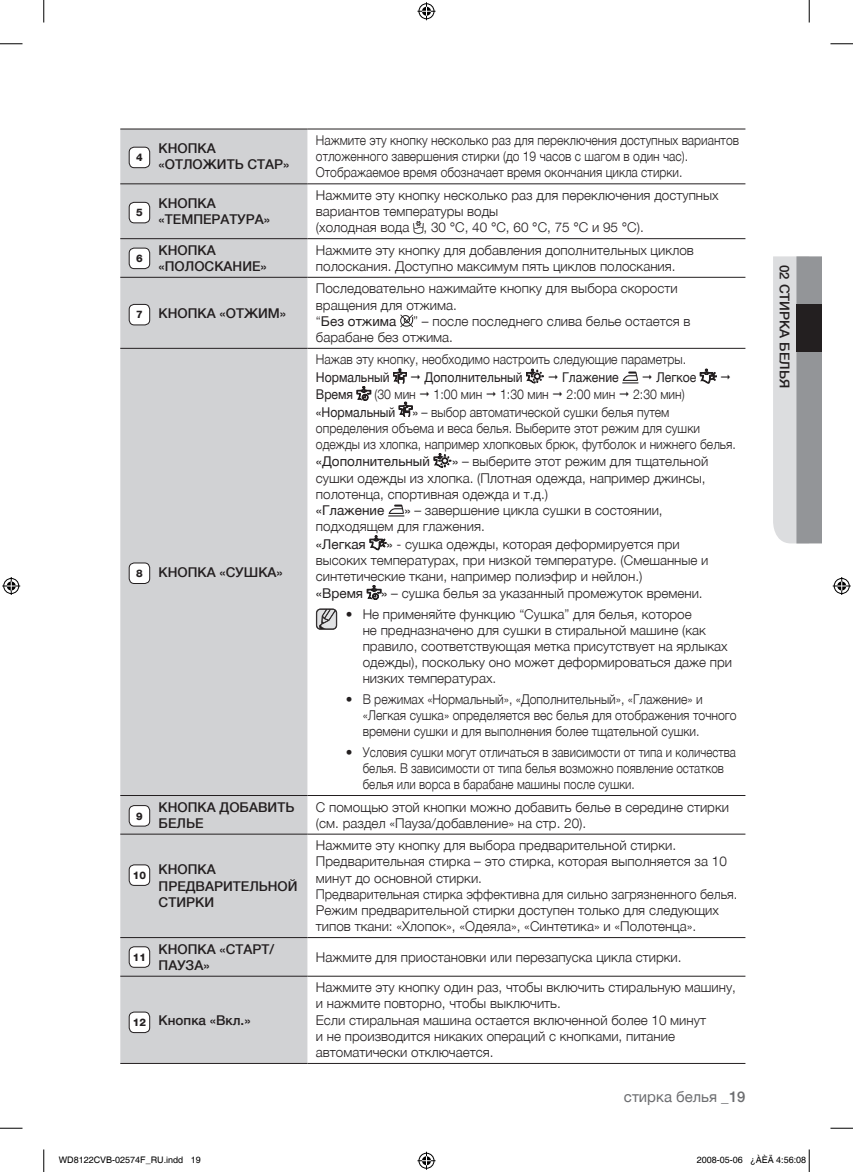
<style>
.page{position:relative;width:853px;height:1172px;background:#fff}
.page>*{position:absolute;margin:0;border:0;box-sizing:border-box;transform-origin:0 0}
.t1{font:15px "Helvetica Neue LTCYR";color:#6c6d70}
.t2{font:300 13.5px/16.2px "Helvetica Neue LTCYR";color:#231f20}
.t3{font:300 13.5px/16.2px "Helvetica Neue LTCYR";color:#231f20;scale:.91 1}
.t4{font:500 13.5px/16.2px "Helvetica Neue LTCYR";color:#231f20}
.t5{font:300 13.5px/16.2px "Helvetica Neue LTCYR";color:#231f20;scale:.9 1}
.t6{font:13.5px "Helvetica Neue LTCYR";color:#231f20;scale:.91 1}
.t7{font:13.5px "Helvetica Neue LTCYR";color:#231f20}
.t8{font:800 10.5px "Helvetica Neue LTCYR";color:#231f20}
.t9{font:9px "Helvetica";color:#000}
.s1{font-weight:400}
.s2{font-weight:500}
</style>
<div class="page">
<svg style="left:773px;top:256px;width:49px;height:287px;background:#b9bbbd"></svg>
<div style="left:120px;top:130px;width:187px;height:933px;background:#d1d2d4"></div>
<hr style="left:120px;top:129px;width:187px;height:1px;background:#231f20">
<hr style="left:307px;top:129px;width:438px;height:1px;background:#231f20">
<hr style="left:120px;top:184px;width:187px;height:1px;background:#231f20">
<hr style="left:307px;top:184px;width:438px;height:1px;background:#231f20">
<hr style="left:120px;top:238px;width:187px;height:1px;background:#231f20">
<hr style="left:307px;top:238px;width:438px;height:1px;background:#231f20">
<hr style="left:120px;top:277px;width:187px;height:1px;background:#231f20">
<hr style="left:307px;top:277px;width:438px;height:1px;background:#231f20">
<hr style="left:120px;top:348px;width:187px;height:1px;background:#231f20">
<hr style="left:307px;top:348px;width:438px;height:1px;background:#231f20">
<hr style="left:120px;top:795px;width:187px;height:1px;background:#231f20">
<hr style="left:307px;top:795px;width:438px;height:1px;background:#231f20">
<hr style="left:120px;top:834px;width:187px;height:1px;background:#231f20">
<hr style="left:307px;top:834px;width:438px;height:1px;background:#231f20">
<hr style="left:120px;top:937px;width:187px;height:1px;background:#231f20">
<hr style="left:307px;top:937px;width:438px;height:1px;background:#231f20">
<hr style="left:120px;top:976px;width:187px;height:1px;background:#231f20">
<hr style="left:307px;top:976px;width:438px;height:1px;background:#231f20">
<hr style="left:120px;top:1063px;width:187px;height:1px;background:#231f20">
<hr style="left:307px;top:1063px;width:438px;height:1px;background:#231f20">
<svg style="left:413px;top:221px;width:11px;height:13px"></svg>
<svg style="left:400px;top:314px;width:13px;height:13px"></svg>
<svg style="left:357px;top:386px;width:14px;height:15px"></svg>
<svg style="left:399px;top:402px;width:13px;height:15px"></svg>
<svg style="left:434px;top:453px;width:18px;height:15px"></svg>
<svg style="left:388px;top:504px;width:16px;height:12px"></svg>
<svg style="left:370px;top:535px;width:16px;height:15px"></svg>
<svg style="left:367px;top:585px;width:14px;height:15px"></svg>
<div style="left:796px;top:304px;width:26px;height:48px;background:#231f20"></div>
<svg style="left:128px;top:146px;width:22px;height:22px"></svg>
<svg style="left:128px;top:202px;width:22px;height:21px"></svg>
<svg style="left:128px;top:304px;width:22px;height:21px"></svg>
<svg style="left:128px;top:562px;width:22px;height:21px"></svg>
<svg style="left:128px;top:805px;width:22px;height:21px"></svg>
<svg style="left:128px;top:864px;width:22px;height:21px"></svg>
<svg style="left:128px;top:946px;width:22px;height:21px"></svg>
<svg style="left:128px;top:1011px;width:22px;height:21px"></svg>
<svg style="left:316px;top:608px;width:21px;height:22px"></svg>
<svg style="left:128px;top:247px;width:22px;height:22px"></svg>
<svg style="left:0;top:44px;width:22px;height:1px"></svg>
<svg style="left:830px;top:44px;width:23px;height:1px"></svg>
<svg style="left:0;top:1128px;width:22px;height:1px"></svg>
<svg style="left:830px;top:1128px;width:23px;height:1px"></svg>
<svg style="left:44px;top:0;width:1px;height:22px"></svg>
<svg style="left:44px;top:1149px;width:1px;height:23px"></svg>
<svg style="left:809px;top:0;width:1px;height:22px"></svg>
<svg style="left:417px;top:2px;width:18px;height:18px"></svg>
<svg style="left:417px;top:1152px;width:18px;height:18px"></svg>
<svg style="left:2px;top:577px;width:18px;height:18px"></svg>
<svg style="left:833px;top:577px;width:18px;height:18px"></svg>
<svg style="left:808px;top:1149px;width:2px;height:23px"></svg>
<svg style="left:393px;top:369px;width:14px;height:14px"></svg>
<svg style="left:526px;top:369px;width:18px;height:14px"></svg>
<svg style="left:622px;top:371px;width:17px;height:12px"></svg>
<svg style="left:700px;top:369px;width:17px;height:14px"></svg>
<p class="t8" style="left:136px;top:152px;width:8px">4</p>
<p class="t8" style="left:136px;top:207px;width:8px">5</p>
<p class="t8" style="left:136px;top:253px;width:8px">6</p>
<p class="t8" style="left:136px;top:309px;width:8px">7</p>
<p class="t8" style="left:136px;top:567px;width:8px">8</p>
<p class="t8" style="left:136px;top:810px;width:8px">9</p>
<p class="t8" style="left:133px;top:869px;width:15px">10</p>
<p class="t8" style="left:133px;top:951px;width:15px">11</p>
<p class="t8" style="left:133px;top:1016px;width:15px">12</p>
<p class="t4" style="left:159px;top:140px;width:132px">КНОПКА «ОТЛОЖИТЬ СТАР»</p>
<p class="t5" style="left:316px;top:132px;width:472px">Нажмите эту кнопку несколько раз для переключения доступных вариантов отложенного завершения стирки (до 19 часов с шагом в один час).<br>Отображаемое время обозначает время окончания цикла стирки.</p>
<p class="t4" style="left:159px;top:195px;width:113px">КНОПКА «ТЕМПЕРАТУРА»</p>
<p class="t2" style="left:316px;top:187px;width:404px">Нажмите эту кнопку несколько раз для переключения доступных вариантов температуры воды<br>(холодная вода , 30 °C, 40 °C, 60 °C, 75 °C и 95 °C).</p>
<p class="t4" style="left:159px;top:242px;width:110px">КНОПКА «ПОЛОСКАНИЕ»</p>
<p class="t2" style="left:316px;top:242px;width:379px">Нажмите эту кнопку для добавления дополнительных циклов полоскания. Доступно максимум пять циклов полоскания.</p>
<p class="t4" style="left:159px;top:305px;width:129px">КНОПКА «ОТЖИМ»</p>
<p class="t2" style="left:316px;top:281px;width:376px">Последовательно нажимайте кнопку для выбора скорости вращения для отжима.<br>“<span class="s1">Без отжима</span> ” – после последнего слива белье остается в барабане без отжима.</p>
<p class="t4" style="left:159px;top:564px;width:126px">КНОПКА «СУШКА»</p>
<p class="t3" style="left:316px;top:352px;width:408px">Нажав эту кнопку, необходимо настроить следующие параметры.</p>
<p class="t6" style="left:316px;top:370px;width:83px">Нормальный</p>
<p class="t6" style="left:425px;top:370px;width:109px">Дополнительный</p>
<p class="t6" style="left:562px;top:370px;width:64px">Глажение</p>
<p class="t6" style="left:656px;top:370px;width:46px">Легкое</p>
<p class="t6" style="left:316px;top:387px;width:42px">Время</p>
<p class="t3" style="left:374px;top:386px;width:47px">(30 мин</p>
<p class="t3" style="left:434px;top:386px;width:55px">1:00 мин</p>
<p class="t3" style="left:500px;top:386px;width:55px">1:30 мин</p>
<p class="t3" style="left:567px;top:386px;width:55px">2:00 мин</p>
<p class="t3" style="left:633px;top:386px;width:58px">2:30 мин)</p>
<p class="t6" style="left:316px;top:405px;width:89px">«Нормальный</p>
<p class="t3" style="left:316px;top:404px;width:463px;text-indent:97px"><span class="s1">»</span> – выбор автоматической сушки белья путем определения объема и веса белья. Выберите этот режим для сушки одежды из хлопка, например хлопковых брюк, футболок и нижнего белья.</p>
<p class="t7" style="left:316px;top:454px;width:116px">«Дополнительный</p>
<p class="t2" style="left:316px;top:454px;width:394px;text-indent:136px"><span class="s1">»</span> – выберите этот режим для тщательной сушки одежды из хлопка. (Плотная одежда, например джинсы, полотенца, спортивная одежда и т.д.)</p>
<p class="t7" style="left:316px;top:503px;width:70px">«Глажение</p>
<p class="t2" style="left:316px;top:502px;width:348px;text-indent:89px"><span class="s1">»</span> – завершение цикла сушки в состоянии, подходящем для глажения.</p>
<p class="t7" style="left:316px;top:536px;width:51px">«Легкая</p>
<p class="t2" style="left:316px;top:536px;width:394px;text-indent:71px"><span class="s1">»</span> - сушка одежды, которая деформируется при высоких температурах, при низкой температуре. (Смешанные и синтетические ткани, например полиэфир и нейлон.)</p>
<p class="t7" style="left:316px;top:586px;width:49px">«Время</p>
<p class="t2" style="left:381px;top:585px;width:323px"><span class="s1">»</span> – сушка белья за указанный промежуток времени.</p>
<p class="t2" style="left:363px;top:606px;width:371px;text-indent:-17px">• Не применяйте функцию “Сушка” для белья, которое<br>не предназначено для сушки в стиральной машине (как правило, соответствующая метка присутствует на ярлыках одежды), поскольку оно может деформироваться даже при низких температурах.</p>
<p class="t2" style="left:363px;top:691px;width:375px;text-indent:-17px">• В режимах «Нормальный», «Дополнительный», «Глажение» и «Легкая сушка» определяется вес белья для отображения точного времени сушки и для выполнения более тщательной сушки.</p>
<p class="t2" style="left:363px;top:744px;width:375px;text-indent:-17px">• Условия сушки могут отличаться в зависимости от типа и количества белья. В зависимости от типа белья возможно появление остатков белья или ворса в барабане машины после сушки.</p>
<p class="t4" style="left:159px;top:799px;width:137px">КНОПКА ДОБАВИТЬ<br>БЕЛЬЕ</p>
<p class="t2" style="left:316px;top:799px;width:415px">С помощью этой кнопки можно добавить белье в середине стирки (см. раздел «Пауза/добавление» на стр. 20).</p>
<p class="t4" style="left:159px;top:862px;width:141px">КНОПКА<br>ПРЕДВАРИТЕЛЬНОЙ<br>СТИРКИ</p>
<p class="t2" style="left:316px;top:837px;width:423px">Нажмите эту кнопку для выбора предварительной стирки.<br>Предварительная стирка – это стирка, которая выполняется за 10 минут до основной стирки.<br>Предварительная стирка эффективна для сильно загрязненного белья.<br>Режим предварительной стирки доступен только для следующих типов ткани: «Хлопок», «Одеяла», «Синтетика» и «Полотенца».</p>
<p class="t4" style="left:159px;top:941px;width:117px">КНОПКА «СТАРТ/<br>ПАУЗА»</p>
<p class="t2" style="left:316px;top:949px;width:367px">Нажмите для приостановки или перезапуска цикла стирки.</p>
<p class="t4" style="left:159px;top:1012px;width:94px">Кнопка «Вкл.»</p>
<p class="t2" style="left:316px;top:979px;width:422px">Нажмите эту кнопку один раз, чтобы включить стиральную машину, и нажмите повторно, чтобы выключить.<br>Если стиральная машина остается включенной более 10 минут<br>и не производится никаких операций с кнопками, питание автоматически отключается.</p>
<p class="t1" style="left:624px;top:1088px;width:123px">стирка белья <span class="s2">_19</span></p>
<p class="t4" style="left:793px;top:265px;width:125px;rotate:90deg">02 СТИРКА БЕЛЬЯ</p>
<p class="t9" style="left:59px;top:1154px;width:144px">WD8122CVB-02574F_RU.indd 19</p>
<p class="t9" style="left:697px;top:1154px;width:111px">2008-05-06 ¿ÀÈÄ 4:56:08</p>
</div>
